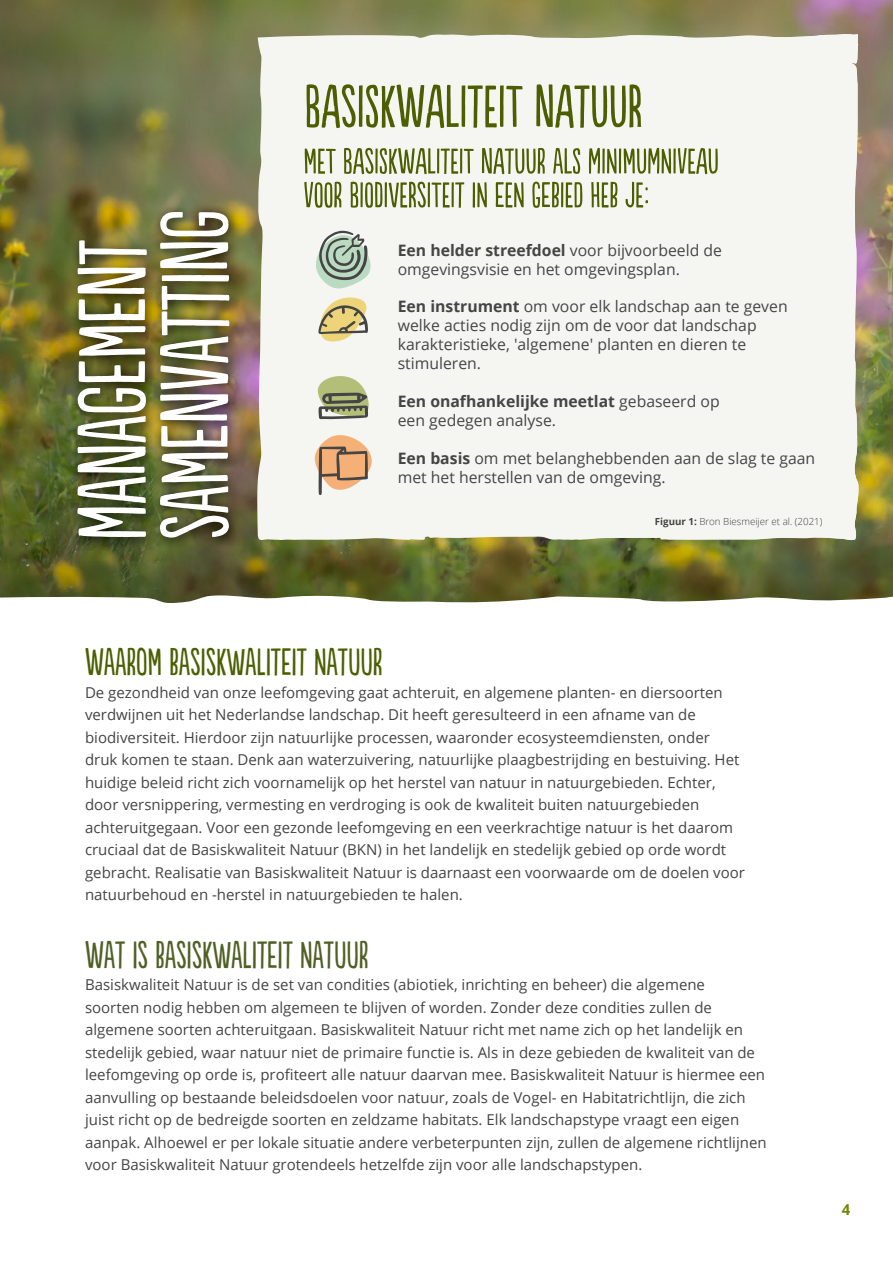
<style>
.page{position:relative;width:893px;height:1263px;background:#fff}
.page>*{position:absolute;margin:0;border:0;box-sizing:border-box;transform-origin:0 0}
.t1{font:90px/82.5px "Populaire W00";color:#fff}
.t2{font:36px "Populaire W00";color:#4c5f00}
.t3{font:36px "Populaire W00";color:#4e6024}
.t4{font:15.75px/18.9px "Open Sans";color:#454545}
.t5{font:15px/22.5px "Open Sans";color:#444}
.t6{font:700 15px "Open Sans";color:#6e8900}
.t7{font:300 9.75px "Open Sans";color:#444}
.s1{font-weight:700}
</style>
<div class="page">
<img style="left:0;top:0;width:893px;height:593px">
<svg style="left:0;top:593px;width:893px;height:10px"></svg>
<svg style="left:257px;top:33px;width:602px;height:508px;fill:#f5f5f2"></svg>
<div style="left:276px;top:33px;width:582px;height:508px;background:#f5f5f2"></div>
<svg style="left:307px;top:84px;width:216px;height:44px"></svg>
<svg style="left:536px;top:84px;width:105px;height:44px"></svg>
<svg style="left:305px;top:149px;width:31px;height:25px"></svg>
<svg style="left:344px;top:148px;width:130px;height:26px"></svg>
<svg style="left:482px;top:148px;width:63px;height:26px"></svg>
<svg style="left:553px;top:148px;width:27px;height:26px"></svg>
<svg style="left:589px;top:148px;width:129px;height:26px"></svg>
<svg style="left:304px;top:182px;width:37px;height:26px"></svg>
<svg style="left:351px;top:182px;width:113px;height:26px"></svg>
<svg style="left:473px;top:182px;width:14px;height:26px"></svg>
<svg style="left:496px;top:182px;width:28px;height:26px"></svg>
<svg style="left:532px;top:182px;width:50px;height:26px"></svg>
<svg style="left:591px;top:182px;width:26px;height:26px"></svg>
<svg style="left:626px;top:182px;width:22px;height:26px"></svg>
<svg style="left:314px;top:231px;width:57px;height:57px"></svg>
<svg style="left:317px;top:376px;width:52px;height:43px"></svg>
<svg style="left:318px;top:297px;width:50px;height:44px"></svg>
<svg style="left:313px;top:435px;width:59px;height:60px"></svg>
<div style="left:69px;top:203px;width:173px;height:346px;background:#000;opacity:.75"></div>
<h1 class="t1" style="left:77px;top:540px;width:332px;rotate:-90deg">MANAGEMENT<br>SAMENVATTING</h1>
<p class="t4" style="left:398px;top:240px;width:326px"><span class="s1">Een helder streefdoel</span> voor bijvoorbeeld de omgevingsvisie en het omgevingsplan.</p>
<p class="t4" style="left:398px;top:297px;width:391px"><span class="s1">Een instrument</span> om voor elk landschap aan te geven welke acties nodig zijn om de voor dat landschap karakteristieke, 'algemene' planten en dieren te stimuleren.</p>
<p class="t4" style="left:398px;top:391px;width:323px"><span class="s1">Een onafhankelijke meetlat</span> gebaseerd op een gedegen analyse.</p>
<p class="t4" style="left:398px;top:448px;width:419px"><span class="s1">Een basis</span> om met belanghebbenden aan de slag te gaan met het herstellen van de omgeving.</p>
<p class="t7" style="left:655px;top:515px;width:169px"><span class="s1">Figuur 1:</span> Bron Biesmeijer et al. (2021)</p>
<h2 class="t2" style="left:85px;top:643px;width:299px">WAAROM BASISKWALITEIT NATUUR</h2>
<p class="t5" style="left:85px;top:680px;width:661px">De gezondheid van onze leefomgeving gaat achteruit, en algemene planten- en diersoorten verdwijnen uit het Nederlandse landschap. Dit heeft geresulteerd in een afname van de biodiversiteit. Hierdoor zijn natuurlijke processen, waaronder ecosysteemdiensten, onder druk komen te staan. Denk aan waterzuivering, natuurlijke plaagbestrijding en bestuiving. Het huidige beleid richt zich voornamelijk op het herstel van natuur in natuurgebieden. Echter, door versnippering, vermesting en verdroging is ook de kwaliteit buiten natuurgebieden achteruitgegaan. Voor een gezonde leefomgeving en een veerkrachtige natuur is het daarom cruciaal dat de Basiskwaliteit Natuur (BKN) in het landelijk en stedelijk gebied op orde wordt gebracht. Realisatie van Basiskwaliteit Natuur is daarnaast een voorwaarde om de doelen voor natuurbehoud en -herstel in natuurgebieden te halen.</p>
<h2 class="t3" style="left:85px;top:936px;width:285px">WAT IS BASISKWALITEIT NATUUR</h2>
<p class="t5" style="left:85px;top:973px;width:683px">Basiskwaliteit Natuur is de set van condities (abiotiek, inrichting en beheer) die algemene<br>soorten nodig hebben om algemeen te blijven of worden. Zonder deze condities zullen de algemene soorten achteruitgaan. Basiskwaliteit Natuur richt met name zich op het landelijk en stedelijk gebied, waar natuur niet de primaire functie is. Als in deze gebieden de kwaliteit van de leefomgeving op orde is, profiteert alle natuur daarvan mee. Basiskwaliteit Natuur is hiermee een aanvulling op bestaande beleidsdoelen voor natuur, zoals de Vogel- en Habitatrichtlijn, die zich juist richt op de bedreigde soorten en zeldzame habitats. Elk landschapstype vraagt een eigen aanpak. Alhoewel er per lokale situatie andere verbeterpunten zijn, zullen de algemene richtlijnen voor Basiskwaliteit Natuur grotendeels hetzelfde zijn voor alle landschapstypen.</p>
<p class="t6" style="left:842px;top:1199px;width:10px">4</p>
</div>
